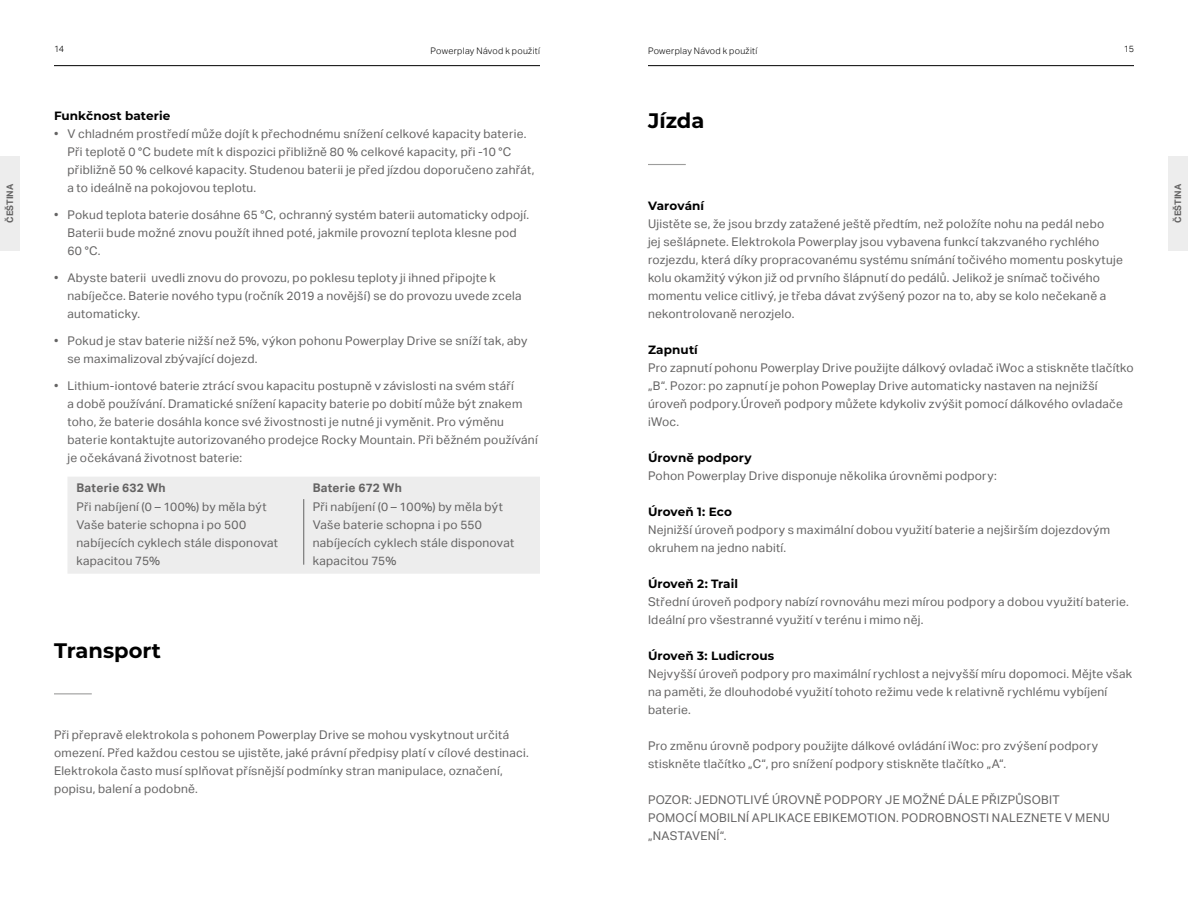
<style>
.page{position:relative;width:1188px;height:918px;background:#fff}
.page>*{position:absolute;margin:0;border:0;box-sizing:border-box;transform-origin:0 0}
.t1{font:700 21px "Montserrat";color:#000}
.t2{font:12px/18px "Aktiv Grotesk";letter-spacing:.02em;color:#646363}
.t3{font:700 12px "Montserrat";letter-spacing:.005em;color:#000}
.t4{font:700 12px "Aktiv Grotesk";letter-spacing:.02em;color:#646363}
.t5{font:300 9px "Aktiv Grotesk";letter-spacing:.03em;color:#000}
.t6{font:700 9px "Aktiv Grotesk";color:#646363}
</style>
<div class="page">
<hr style="left:54px;top:65px;width:486px;height:1px;background:#000">
<hr style="left:648px;top:65px;width:486px;height:1px;background:#000">
<div style="left:0;top:156px;width:20px;height:94px;background:#ededed"></div>
<div style="left:1168px;top:156px;width:20px;height:94px;background:#ededed"></div>
<div style="left:68px;top:477px;width:472px;height:97px;background:#ededed"></div>
<hr style="left:303px;top:499px;width:1px;height:66px;background:#646363">
<hr style="left:54px;top:693px;width:38px;height:1px;background:#9d9d9c">
<hr style="left:648px;top:164px;width:38px;height:1px;background:#9d9d9c">
<p class="t5" style="left:54px;top:43px;width:12px">14</p>
<p class="t5" style="left:431px;top:46px;width:111px">Powerplay Návod k použití</p>
<p class="t5" style="left:648px;top:46px;width:111px">Powerplay Návod k použití</p>
<p class="t5" style="left:1124px;top:43px;width:12px">15</p>
<p class="t3" style="left:54px;top:107px;width:118px">Funkčnost baterie</p>
<p class="t2" style="left:68px;top:124px;width:469px;text-indent:-14px">• V chladném prostředí může dojít k přechodnému snížení celkové kapacity baterie.<br>Při teplotě 0 °C budete mít k dispozici přibližně 80 % celkové kapacity, při -10 °C přibližně 50 % celkové kapacity. Studenou baterii je před jízdou doporučeno zahřát, a to ideálně na pokojovou teplotu.</p>
<p class="t2" style="left:68px;top:205px;width:463px;text-indent:-14px">• Pokud teplota baterie dosáhne 65 °C, ochranný systém baterii automaticky odpojí.<br>Baterii bude možné znovu použít ihned poté, jakmile provozní teplota klesne pod<br>60 °C.</p>
<p class="t2" style="left:68px;top:268px;width:456px;text-indent:-14px">• Abyste baterii uvedli znovu do provozu, po poklesu teploty ji ihned připojte k nabíječce. Baterie nového typu (ročník 2019 a novější) se do provozu uvede zcela automaticky.</p>
<p class="t2" style="left:68px;top:331px;width:461px;text-indent:-14px">• Pokud je stav baterie nižší než 5%, výkon pohonu Powerplay Drive se sníží tak, aby se maximalizoval zbývající dojezd.</p>
<p class="t2" style="left:68px;top:376px;width:472px;text-indent:-14px">• Lithium-iontové baterie ztrácí svou kapacitu postupně v závislosti na svém stáří<br>a době používání. Dramatické snížení kapacity baterie po dobití může být znakem toho, že baterie dosáhla konce své živostnosti je nutné ji vyměnit. Pro výměnu baterie kontaktujte autorizovaného prodejce Rocky Mountain. Při běžném používání je očekávaná životnost baterie:</p>
<p class="t4" style="left:76px;top:481px;width:91px">Baterie 632 Wh</p>
<p class="t4" style="left:313px;top:481px;width:91px">Baterie 672 Wh</p>
<p class="t2" style="left:76px;top:498px;width:203px">Při nabíjení (0 – 100%) by měla být<br>Vaše baterie schopna i po 500 nabíjecích cyklech stále disponovat kapacitou 75%</p>
<p class="t2" style="left:313px;top:498px;width:203px">Při nabíjení (0 – 100%) by měla být<br>Vaše baterie schopna i po 550 nabíjecích cyklech stále disponovat kapacitou 75%</p>
<h1 class="t1" style="left:648px;top:106px;width:58px">Jízda</h1>
<p class="t6" style="left:5px;top:223px;width:40px;rotate:-90deg">ČEŠTINA</p>
<p class="t6" style="left:1173px;top:223px;width:40px;rotate:-90deg">ČEŠTINA</p>
<p class="t3" style="left:648px;top:197px;width:58px">Varování</p>
<p class="t2" style="left:648px;top:214px;width:476px">Ujistěte se, že jsou brzdy zatažené ještě předtím, než položíte nohu na pedál nebo<br>jej sešlápnete. Elektrokola Powerplay jsou vybavena funkcí takzvaného rychlého rozjezdu, která díky propracovanému systému snímání točivého momentu poskytuje kolu okamžitý výkon již od prvního šlápnutí do pedálů. Jelikož je snímač točivého momentu velice citlivý, je třeba dávat zvýšený pozor na to, aby se kolo nečekaně a nekontrolovaně nerozjelo.</p>
<p class="t3" style="left:648px;top:341px;width:51px">Zapnutí</p>
<p class="t2" style="left:648px;top:358px;width:487px">Pro zapnutí pohonu Powerplay Drive použijte dálkový ovladač iWoc a stiskněte tlačítko „B“. Pozor: po zapnutí je pohon Poweplay Drive automaticky nastaven na nejnižší úroveň podpory.Úroveň podpory můžete kdykoliv zvýšit pomocí dálkového ovladače iWoc.</p>
<p class="t3" style="left:648px;top:449px;width:105px">Úrovně podpory</p>
<p class="t2" style="left:648px;top:466px;width:350px">Pohon Powerplay Drive disponuje několika úrovněmi podpory:</p>
<p class="t3" style="left:648px;top:503px;width:86px">Úroveň 1: Eco</p>
<p class="t2" style="left:648px;top:520px;width:463px">Nejnižší úroveň podpory s maximální dobou využití baterie a nejširším dojezdovým okruhem na jedno nabití.</p>
<p class="t3" style="left:648px;top:575px;width:92px">Úroveň 2: Trail</p>
<p class="t2" style="left:648px;top:592px;width:482px">Střední úroveň podpory nabízí rovnováhu mezi mírou podpory a dobou využití baterie.<br>Ideální pro všestranné využití v terénu i mimo něj.</p>
<p class="t3" style="left:648px;top:647px;width:128px">Úroveň 3: Ludicrous</p>
<p class="t2" style="left:648px;top:664px;width:486px">Nejvyšší úroveň podpory pro maximální rychlost a nejvyšší míru dopomoci. Mějte však na paměti, že dlouhodobé využití tohoto režimu vede k relativně rychlému vybíjení baterie.</p>
<p class="t2" style="left:648px;top:736px;width:452px">Pro změnu úrovně podpory použijte dálkové ovládání iWoc: pro zvýšení podpory stiskněte tlačítko „C“, pro snížení podpory stiskněte tlačítko „A“.</p>
<p class="t2" style="left:648px;top:790px;width:463px">POZOR: JEDNOTLIVÉ ÚROVNĚ PODPORY JE MOŽNÉ DÁLE PŘIZPŮSOBIT<br>POMOCÍ MOBILNÍ APLIKACE EBIKEMOTION. PODROBNOSTI NALEZNETE V MENU „NASTAVENÍ“.</p>
<h1 class="t1" style="left:54px;top:635px;width:108px">Transport</h1>
<p class="t2" style="left:54px;top:726px;width:476px">Při přepravě elektrokola s pohonem Powerplay Drive se mohou vyskytnout určitá omezení. Před každou cestou se ujistěte, jaké právní předpisy platí v cílové destinaci.<br>Elektrokola často musí splňovat přísnější podmínky stran manipulace, označení, popisu, balení a podobně.</p>
</div>
